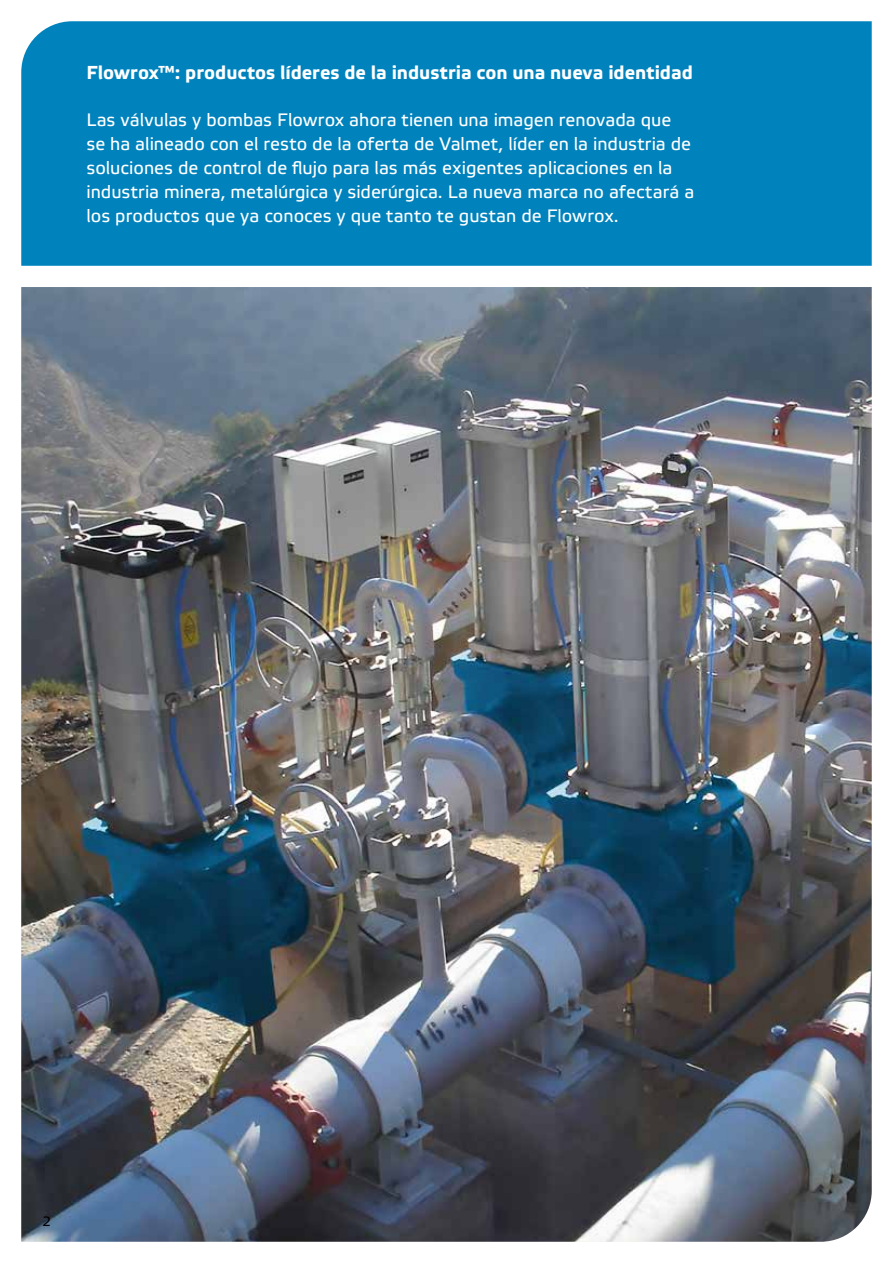
<style>
.page{position:relative;width:893px;height:1263px;background:#fff}
.page>*{position:absolute;margin:0;border:0;box-sizing:border-box;transform-origin:0 0}
.t1{font:700 18.75px "Etelka Text Pro";color:#fff}
.t2{font:18px/24px "Etelka Text Pro";color:#fff}
.t3{font:13.5px "Etelka Text Pro";color:#000}
</style>
<div class="page">
<img style="left:21px;top:287px;width:851px;height:955px">
<div style="left:21px;top:21px;width:851px;height:245px;background:#0083bd"></div>
<p class="t1" style="left:86px;top:62px;width:608px">Flowrox™: productos líderes de la industria con una nueva identidad</p>
<p class="t2" style="left:86px;top:109px;width:609px">Las válvulas y bombas Flowrox ahora tienen una imagen renovada que se ha alineado con el resto de la oferta de Valmet, líder en la industria de soluciones de control de flujo para las más exigentes aplicaciones en la industria minera, metalúrgica y siderúrgica. La nueva marca no afectará a los productos que ya conoces y que tanto te gustan de Flowrox.</p>
<p class="t3" style="left:43px;top:1214px;width:10px">2</p>
</div>
